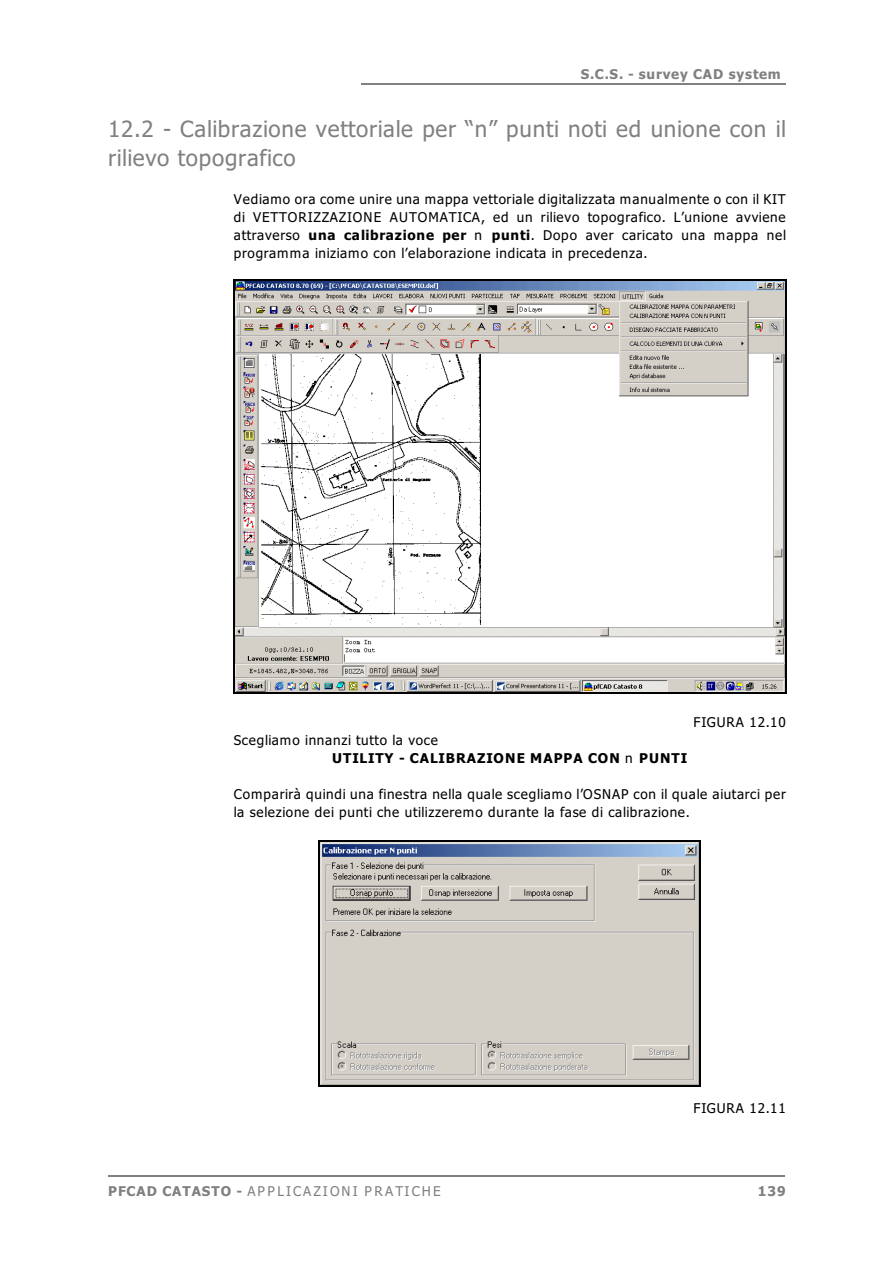
<style>
.page{position:relative;width:894px;height:1263px;background:#fff}
.page>*{position:absolute;margin:0;border:0;box-sizing:border-box;transform-origin:0 0}
.t1{font:22.35px/28.8px "Tahoma";letter-spacing:.03em;color:#808080}
.t2{font:13.5px/18px "Tahoma";letter-spacing:.055em;color:#000;text-align:justify}
.t3{font:700 13.5px/18px "Tahoma";letter-spacing:.075em;color:#000}
.t4{font:italic 13.5px "Tahoma";letter-spacing:.165em;color:#808080}
.t5{font:700 13.5px "Tahoma";letter-spacing:.06em;color:#808080}
.s1{font-style:italic}
.s2{font-weight:700}
.s3{font-weight:400}
.s4{font-weight:400;font-style:italic}
.s5{font-weight:700;font-style:normal}
</style>
<div class="page">
<hr style="left:361px;top:83px;width:425px;height:1px;background:#808080">
<hr style="left:108px;top:1175px;width:676px;height:1px;background:#808080">
<img style="left:235px;top:282px;width:549px;height:411px">
<hr style="left:234px;top:279px;width:1px;height:415px;background:#000">
<hr style="left:785px;top:279px;width:1px;height:415px;background:#000">
<hr style="left:234px;top:279px;width:552px;height:1px;background:#000">
<hr style="left:234px;top:693px;width:552px;height:1px;background:#000">
<img style="left:320px;top:843px;width:380px;height:242px">
<hr style="left:319px;top:840px;width:1px;height:247px;background:#000">
<hr style="left:700px;top:840px;width:1px;height:247px;background:#000">
<hr style="left:319px;top:840px;width:382px;height:1px;background:#000">
<hr style="left:319px;top:1085px;width:382px;height:2px;background:#000">
<p class="t5" style="left:581px;top:69px;width:201px">S.C.S. - survey CAD system</p>
<h1 class="t1" style="left:108px;top:117px;width:680px">12.2 - Calibrazione vettoriale per <span class="s1">“n”</span> punti noti ed unione con il rilievo topografico</h1>
<p class="t2" style="left:234px;top:191px;width:554px">Vediamo ora come unire una mappa vettoriale digitalizzata manualmente o con il KIT di VETTORIZZAZIONE AUTOMATICA, ed un rilievo topografico. L’unione avviene attraverso <span class="s2">una calibrazione per</span> <span class="s1">n</span> <span class="s2">punti</span>. Dopo aver caricato una mappa nel programma iniziamo con l’elaborazione indicata in precedenza.</p>
<p class="t2" style="left:694px;top:714px;width:94px">FIGURA 12.10</p>
<p class="t3" style="left:332px;top:732px;width:356px;text-indent:-98px"><span class="s3">Scegliamo innanzi tutto la voce<br></span>UTILITY - CALIBRAZIONE MAPPA CON <span class="s4">n</span> PUNTI</p>
<p class="t2" style="left:234px;top:786px;width:554px">Comparirà quindi una finestra nella quale scegliamo l’OSNAP con il quale aiutarci per la selezione dei punti che utilizzeremo durante la fase di calibrazione.</p>
<p class="t2" style="left:694px;top:1100px;width:94px">FIGURA 12.11</p>
<p class="t4" style="left:108px;top:1186px;width:334px"><span class="s5">PFCAD CATASTO -</span> APPLICAZIONI PRATICHE</p>
<p class="t5" style="left:758px;top:1186px;width:29px">139</p>
</div>
